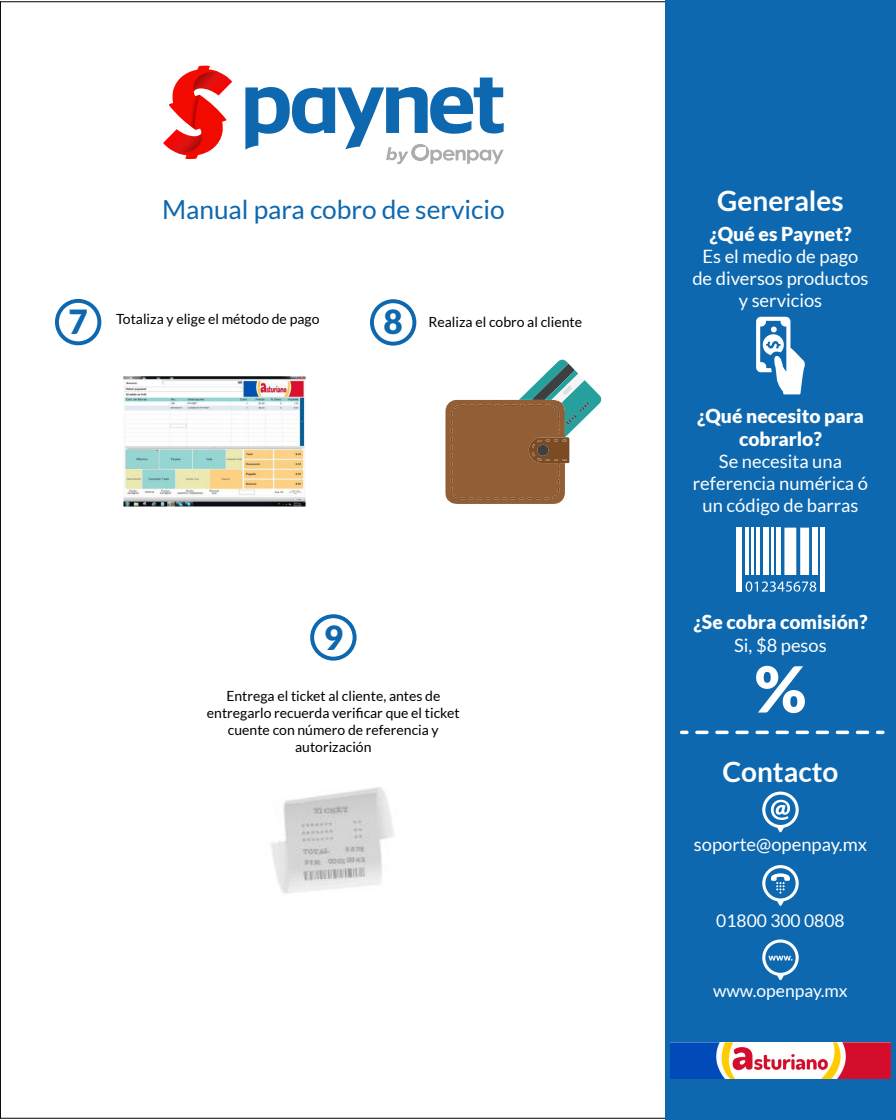
<style>
.page{position:relative;width:896px;height:1120px;background:#fff}
.page>*{position:absolute;margin:0;border:0;box-sizing:border-box;transform-origin:0 0}
.t1{font:900 33.25px "Lato";color:#0d68af}
.t2{font:700 28px "Lato";color:#fff}
.t3{font:26.25px "Lato";color:#0d68af}
.t4{font:900 19.25px/23.1px "Lato";color:#fff;text-align:center}
.t5{font:18.38px/22.1px "Lato";color:#fff;text-align:center}
.t6{font:17.5px "Lato";color:#fff}
.t7{font:14px/16.8px "Lato";color:#000;text-align:center}
</style>
<div class="page">
<img style="left:124px;top:376px;width:182px;height:131px">
<img style="left:271px;top:787px;width:123px;height:107px">
<svg style="left:245px;top:78px;width:259px;height:87px"></svg>
<svg style="left:163px;top:66px;width:69px;height:93px"></svg>
<svg style="left:55px;top:299px;width:46px;height:46px"></svg>
<svg style="left:370px;top:299px;width:46px;height:47px"></svg>
<svg style="left:310px;top:614px;width:47px;height:47px"></svg>
<div style="left:665px;top:0;width:231px;height:1120px;background:#0d68af"></div>
<div style="left:736px;top:528px;width:6px;height:64px;background:#fff"></div>
<hr style="left:745px;top:528px;width:4px;height:47px;background:#fff">
<hr style="left:756px;top:528px;width:4px;height:47px;background:#fff">
<div style="left:763px;top:528px;width:6px;height:47px;background:#fff"></div>
<hr style="left:751px;top:528px;width:3px;height:47px;background:#fff">
<hr style="left:771px;top:528px;width:3px;height:47px;background:#fff">
<hr style="left:776px;top:528px;width:4px;height:47px;background:#fff">
<div style="left:812px;top:528px;width:6px;height:47px;background:#fff"></div>
<svg style="left:784px;top:528px;width:25px;height:47px"></svg>
<div style="left:820px;top:528px;width:5px;height:64px;background:#fff"></div>
<svg style="left:746px;top:581px;width:70px;height:11px"></svg>
<svg style="left:762px;top:865px;width:37px;height:41px"></svg>
<svg style="left:762px;top:792px;width:37px;height:41px"></svg>
<svg style="left:762px;top:939px;width:37px;height:41px"></svg>
<svg style="left:756px;top:666px;width:49px;height:47px"></svg>
<svg style="left:756px;top:317px;width:49px;height:77px"></svg>
<svg style="left:682px;top:731px;width:5px;height:3px"></svg>
<svg style="left:697px;top:731px;width:186px;height:3px"></svg>
<img style="left:670px;top:1042px;width:221px;height:37px">
<svg style="left:445px;top:359px;width:157px;height:145px"></svg>
<h3 class="t3" style="left:162px;top:195px;width:344px">Manual para cobro de servicio</h3>
<h1 class="t1" style="left:69px;top:302px;width:21px">7</h1>
<h1 class="t1" style="left:384px;top:302px;width:21px">8</h1>
<p class="t7" style="left:116px;top:311px;width:205px">Totaliza y elige el método de pago</p>
<p class="t7" style="left:429px;top:314px;width:155px">Realiza el cobro al cliente</p>
<h1 class="t1" style="left:324px;top:619px;width:21px">9</h1>
<p class="t7" style="left:207px;top:688px;width:254px">Entrega el ticket al cliente, antes de entregarlo recuerda verificar que el ticket cuente con número de referencia y autorización</p>
<h2 class="t2" style="left:717px;top:185px;width:128px">Generales</h2>
<h3 class="t4" style="left:709px;top:222px;width:144px">¿Qué es Paynet?</h3>
<h3 class="t5" style="left:692px;top:245px;width:178px">Es el medio de pago de diversos productos y servicios</h3>
<h3 class="t4" style="left:697px;top:404px;width:168px">¿Qué necesito para cobrarlo?</h3>
<h3 class="t5" style="left:693px;top:450px;width:177px">Se necesita una referencia numérica ó un código de barras</h3>
<h3 class="t4" style="left:694px;top:610px;width:176px">¿Se cobra comisión?</h3>
<h3 class="t5" style="left:734px;top:634px;width:94px">Si, $8 pesos</h3>
<h2 class="t2" style="left:722px;top:755px;width:118px">Contacto</h2>
<h3 class="t5" style="left:694px;top:833px;width:175px">soporte@openpay.mx</h3>
<p class="t6" style="left:716px;top:911px;width:130px">01800 300 0808</p>
<p class="t6" style="left:713px;top:981px;width:136px">www.openpay.mx</p>
</div>
